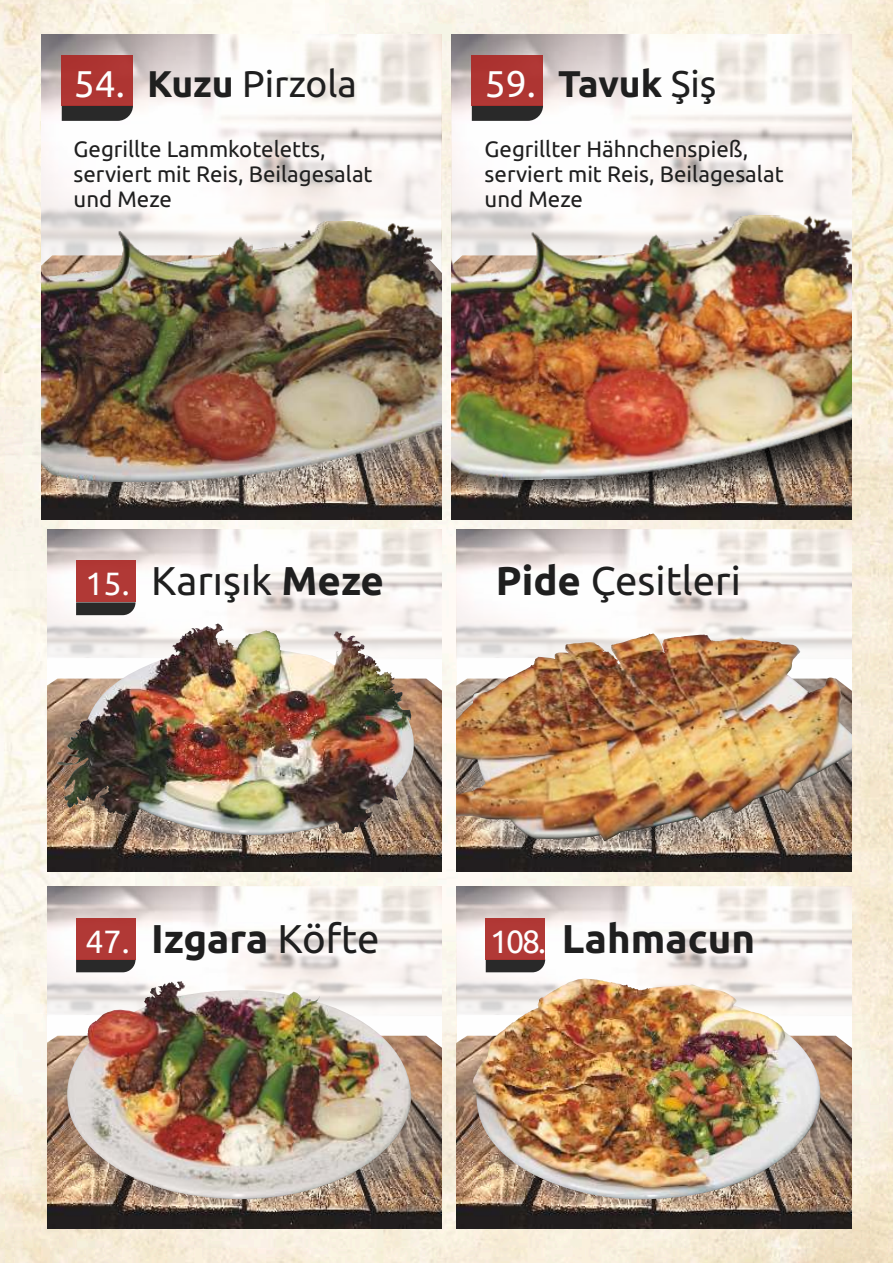
<style>
.page{position:relative;width:893px;height:1263px;background:#fff}
.page>*{position:absolute;margin:0;border:0;box-sizing:border-box;transform-origin:0 0}
.t1{font:40.2px "Ubuntu";color:#1f1f1f}
.t2{font:700 40.2px "Ubuntu";color:#1f1f1f}
.t3{font:37.2px "Ubuntu";color:#1f1f1f}
.t4{font:700 37.2px "Ubuntu";letter-spacing:-.005em;color:#1f1f1f}
.t5{font:22.35px/25px "Ubuntu";color:#1f1f1f}
.s1{color:#fefefe}
.s2{font-weight:700}
.s3{font-weight:400;color:#fefefe}
.s4{font-weight:400}
.s5{font-size:32.1px;color:#fefefe}
.s6{font-weight:400;font-size:32.1px;color:#fefefe}
</style>
<div class="page">
<img style="left:0;top:0;width:893px;height:1263px">
<img style="left:0;top:0;width:324px;height:407px">
<img style="left:589px;top:0;width:304px;height:423px">
<img style="left:0;top:572px;width:135px;height:441px">
<img style="left:42px;top:34px;width:399px;height:185px">
<div style="left:42px;top:219px;width:399px;height:300px;background:#292929;opacity:.78"></div>
<img style="left:42px;top:222px;width:399px;height:259px">
<svg style="left:62px;top:106px;width:71px;height:15px"></svg>
<div style="left:62px;top:55px;width:71px;height:51px;background:#ae3532"></div>
<img style="left:452px;top:34px;width:399px;height:181px">
<div style="left:452px;top:219px;width:399px;height:300px;background:#292929;opacity:.78"></div>
<svg style="left:452px;top:480px;width:399px;height:16px;background:#938172"></svg>
<img style="left:452px;top:215px;width:399px;height:265px">
<svg style="left:472px;top:106px;width:71px;height:15px"></svg>
<div style="left:472px;top:55px;width:71px;height:51px;background:#ae3532"></div>
<img style="left:457px;top:887px;width:394px;height:136px">
<img style="left:457px;top:1036px;width:394px;height:193px">
<img style="left:457px;top:1070px;width:394px;height:140px">
<img style="left:485px;top:978px;width:299px;height:81px">
<img style="left:47px;top:1023px;width:395px;height:13px">
<img style="left:47px;top:887px;width:395px;height:136px">
<img style="left:47px;top:1036px;width:395px;height:193px">
<img style="left:47px;top:1070px;width:395px;height:140px">
<img style="left:91px;top:981px;width:198px;height:44px">
<svg style="left:76px;top:959px;width:60px;height:13px"></svg>
<div style="left:76px;top:918px;width:60px;height:41px;background:#b13936"></div>
<svg style="left:486px;top:959px;width:59px;height:13px"></svg>
<div style="left:486px;top:918px;width:59px;height:41px;background:#b13936"></div>
<img style="left:47px;top:666px;width:395px;height:13px">
<img style="left:47px;top:530px;width:395px;height:136px">
<img style="left:47px;top:679px;width:395px;height:192px">
<img style="left:47px;top:712px;width:395px;height:141px">
<img style="left:238px;top:630px;width:126px;height:35px">
<svg style="left:76px;top:602px;width:60px;height:13px"></svg>
<div style="left:76px;top:560px;width:60px;height:42px;background:#b13936"></div>
<img style="left:457px;top:530px;width:394px;height:85px">
<img style="left:457px;top:866px;width:394px;height:5px">
<div style="left:457px;top:615px;width:394px;height:251px;background:#292929;opacity:.78"></div>
<img style="left:565px;top:633px;width:89px;height:31px">
<h2 class="t3" style="left:74px;top:68px;width:285px"><span class="s1">54.</span> <span class="s2">Kuzu</span> Pirzola</h2>
<p class="t5" style="left:74px;top:138px;width:301px">Gegrillte Lammkoteletts, serviert mit Reis, Beilagesalat und Meze</p>
<h2 class="t4" style="left:485px;top:68px;width:233px"><span class="s3">59.</span> Tavuk <span class="s4">Şiş</span></h2>
<p class="t5" style="left:485px;top:138px;width:301px">Gegrillter Hähnchenspieß, serviert mit Reis, Beilagesalat und Meze</p>
<h1 class="t1" style="left:85px;top:564px;width:300px"><span class="s5">15.</span> Karışık <span class="s2">Meze</span></h1>
<h1 class="t1" style="left:496px;top:564px;width:247px"><span class="s2">Pide</span> Çesitleri</h1>
<h1 class="t2" style="left:85px;top:921px;width:296px"><span class="s6">47.</span> Izgara <span class="s4">Köfte</span></h1>
<h1 class="t2" style="left:490px;top:921px;width:266px"><span class="s6">108.</span> Lahmacun</h1>
</div>
